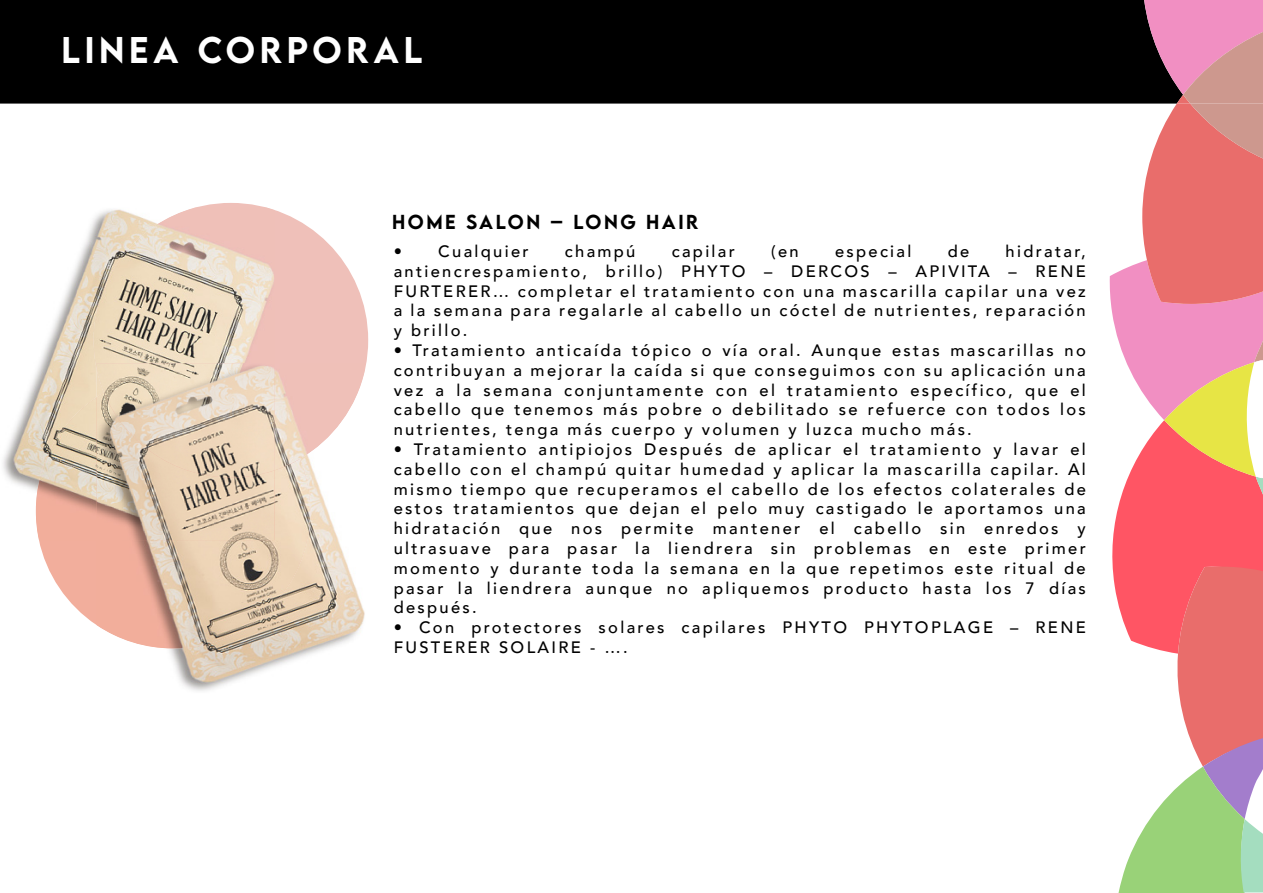
<style>
.page{position:relative;width:1263px;height:893px;background:#fff}
.page>*{position:absolute;margin:0;border:0;box-sizing:border-box;transform-origin:0 0}
.t1{font:500 33px "LEMONMILK";letter-spacing:.14em;color:#fff}
.t2{font:500 18px "LEMONMILK";letter-spacing:.14em;color:#000}
.t3{font:500 16.5px/19.8px "Avenir";letter-spacing:.14em;color:#000;text-align:justify}
</style>
<div class="page">
<div style="left:0;top:0;width:1105px;height:104px;background:#000"></div>
<svg style="left:1105px;top:0;width:158px;height:893px"></svg>
<div style="left:36px;top:374px;width:274px;height:274px;background:#f2ae9c;border-radius:50%"></div>
<div style="left:94px;top:203px;width:274px;height:274px;background:#efc0b9;border-radius:50%"></div>
<img style="left:3px;top:220px;width:94px;height:295px">
<img style="left:36px;top:397px;width:61px;height:143px">
<img style="left:94px;top:208px;width:180px;height:161px">
<img style="left:310px;top:470px;width:55px;height:178px">
<img style="left:97px;top:470px;width:213px;height:178px">
<img style="left:274px;top:369px;width:91px;height:101px">
<img style="left:97px;top:477px;width:177px;height:63px">
<img style="left:97px;top:363px;width:177px;height:114px">
<h1 class="t1" style="left:62px;top:29px;width:362px">LINEA CORPORAL</h1>
<p class="t2" style="left:392px;top:210px;width:308px">HOME SALON – LONG HAIR</p>
<p class="t3" style="left:394px;top:240px;width:694px;text-indent:612px">hidratar, antiencrespamiento, brillo) PHYTO – DERCOS – APIVITA – RENE FURTERER… completar el tratamiento con una mascarilla capilar una vez a la semana para regalarle al cabello un cóctel de nutrientes, reparación y brillo.</p>
<p class="t3" style="left:394px;top:339px;width:694px">• Tratamiento anticaída tópico o vía oral. Aunque estas mascarillas no contribuyan a mejorar la caída si que conseguimos con su aplicación una vez a la semana conjuntamente con el tratamiento específico, que el cabello que tenemos más pobre o debilitado se refuerce con todos los nutrientes, tenga más cuerpo y volumen y luzca mucho más.</p>
<p class="t3" style="left:394px;top:438px;width:694px">• Tratamiento antipiojos Después de aplicar el tratamiento y lavar el cabello con el champú quitar humedad y aplicar la mascarilla capilar. Al mismo tiempo que recuperamos el cabello de los efectos colaterales de estos tratamientos que dejan el pelo muy castigado le aportamos una hidratación que nos permite mantener el cabello sin enredos y ultrasuave para pasar la liendrera sin problemas en este primer momento y durante toda la semana en la que repetimos este ritual de pasar la liendrera aunque no apliquemos producto hasta los 7 días después.</p>
<p class="t3" style="left:394px;top:617px;width:694px">• Con protectores solares capilares PHYTO PHYTOPLAGE – RENE<br>FUSTERER SOLAIRE - ….</p>
<p class="t3" style="left:394px;top:240px;width:136px">• Cualquier</p>
<p class="t3" style="left:565px;top:240px;width:72px">champú</p>
<p class="t3" style="left:672px;top:240px;width:65px">capilar</p>
<p class="t3" style="left:771px;top:240px;width:29px">(en</p>
<p class="t3" style="left:835px;top:240px;width:78px">especial</p>
<p class="t3" style="left:948px;top:240px;width:23px">de</p>
</div>
